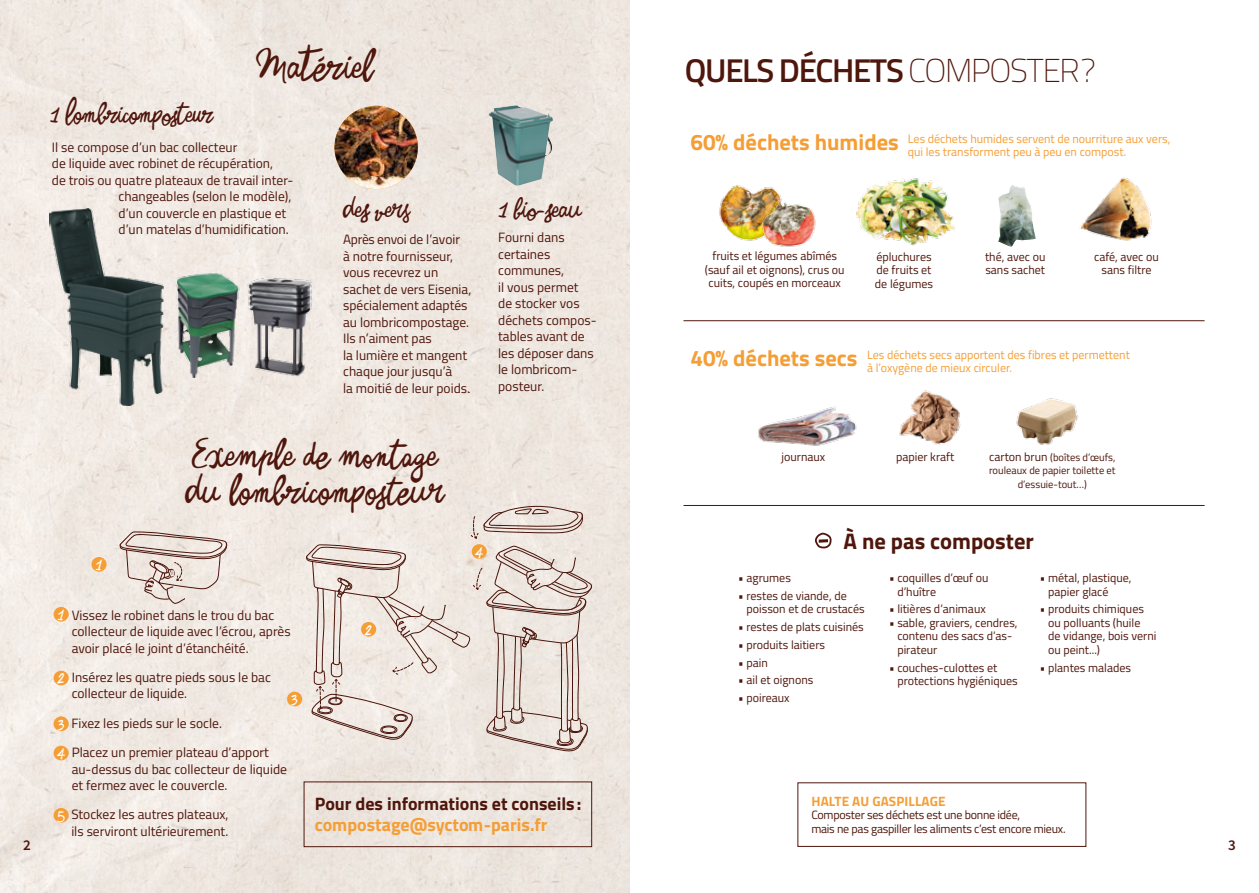
<style>
.page{position:relative;width:1259px;height:893px;background:#fff}
.page>*{position:absolute;margin:0;border:0;box-sizing:border-box;transform-origin:0 0}
.t1{font:600 33px "Titillium Web";letter-spacing:-.04em;color:#4f160c}
.t2{font:32.55px "Zerocalcare Script";color:#4f160c}
.t3{font:30.6px/36px "Zerocalcare Script";color:#4f160c}
.t4{font:22.5px "Zerocalcare Script";letter-spacing:-.02em;color:#4f160c}
.t5{font:700 22.5px "Titillium Web";color:#f59e36}
.t6{font:700 22.5px "Titillium Web";color:#4f160c}
.t7{font:700 18px "Titillium Web";color:#4f160c}
.t8{font:700 18px "Titillium Web";color:#f59e36}
.t9{font:600 15px "Source Sans Pro";color:#4f160c}
.t10{font:13.5px/16.5px "Titillium Web";color:#4f160c}
.t11{font:700 13.5px "Titillium Web";letter-spacing:.01em;color:#f59e36}
.t12{font:12px/13.5px "Titillium Web";color:#4f160c}
.t13{font:12px/13.5px "Titillium Web";color:#f59e36}
.t14{font:12px/13.5px "Titillium Web";letter-spacing:-.02em;color:#4f160c}
.t15{font:10.5px/13.5px "Titillium Web";color:#4f160c;text-align:center}
.s1{font-family:"Cheddar Jack";font-size:49.5px}
.s2{font-size:19.5px}
.s3{font-family:"Cheddar Jack";font-size:46.5px}
.s4{font-size:31.5px}
.s5{font-size:28.5px}
.s6{font-weight:100}
.s7{font-size:12px}
</style>
<div class="page">
<img style="left:0;top:0;width:629px;height:893px">
<img style="left:240px;top:273px;width:80px;height:107px">
<img style="left:167px;top:272px;width:80px;height:105px">
<img style="left:50px;top:208px;width:114px;height:197px">
<div style="left:54px;top:607px;width:15px;height:15px;background:#f59e36;border-radius:50%"></div>
<div style="left:54px;top:671px;width:15px;height:14px;background:#f59e36;border-radius:50%"></div>
<div style="left:54px;top:716px;width:15px;height:15px;background:#f59e36;border-radius:50%"></div>
<div style="left:54px;top:746px;width:15px;height:14px;background:#f59e36;border-radius:50%"></div>
<div style="left:54px;top:808px;width:15px;height:15px;background:#f59e36;border-radius:50%"></div>
<img style="left:719px;top:185px;width:59px;height:56px">
<img style="left:758px;top:194px;width:58px;height:53px">
<img style="left:856px;top:178px;width:99px;height:68px">
<img style="left:998px;top:185px;width:38px;height:62px">
<img style="left:1080px;top:177px;width:72px;height:64px">
<svg style="left:815px;top:532px;width:17px;height:17px"></svg>
<div style="left:304px;top:781px;width:288px;height:66px;border:1px solid #4f160c"></div>
<img style="left:1016px;top:398px;width:63px;height:47px">
<img style="left:899px;top:390px;width:62px;height:55px">
<img style="left:758px;top:406px;width:99px;height:40px">
<hr style="left:683px;top:320px;width:521px;height:1px;background:#4f160c">
<hr style="left:683px;top:505px;width:521px;height:1px;background:#4f160c">
<img style="left:334px;top:106px;width:84px;height:83px;border-radius:42px">
<svg style="left:119px;top:531px;width:109px;height:75px;background:#dccfc8"></svg>
<svg style="left:91px;top:557px;width:16px;height:15px"></svg>
<div style="left:287px;top:692px;width:15px;height:14px;background:#f59e36;border-radius:50%"></div>
<img style="left:488px;top:105px;width:65px;height:81px">
<div style="left:797px;top:782px;width:289px;height:65px;border:1px solid #4f160c"></div>
<svg style="left:95px;top:559px;width:7px;height:11px"></svg>
<svg style="left:305px;top:504px;width:287px;height:249px;background:#e3d7d0"></svg>
<h2 class="t2" style="left:256px;top:48px;width:121px"><span class="s1">M</span>atériel</h2>
<h3 class="t4" style="left:50px;top:101px;width:166px">1 lombricompo<span class="s2">s</span>teur</h3>
<p class="t10" style="left:52px;top:138px;width:187px">Il se compose d’un bac collecteur</p>
<p class="t10" style="left:52px;top:154px;width:223px">de liquide avec robinet de récupération,</p>
<p class="t10" style="left:52px;top:171px;width:243px">de trois ou quatre plateaux de travail inter-</p>
<p class="t10" style="left:119px;top:187px;width:174px">changeables (selon le modèle),</p>
<p class="t10" style="left:119px;top:204px;width:169px">d’un couvercle en plastique et</p>
<p class="t10" style="left:119px;top:220px;width:172px">d’un matelas d’humidification.</p>
<h3 class="t4" style="left:343px;top:196px;width:68px">des vers</h3>
<p class="t10" style="left:343px;top:230px;width:130px">Après envoi de l’avoir<br>à notre fournisseur, vous recevrez un sachet de vers Eisenia, spécialement adaptés au lombricompostage.<br>Ils n’aiment pas<br>la lumière et mangent chaque jour jusqu’à<br>la moitié de leur poids.</p>
<h3 class="t3" style="left:185px;top:438px;width:259px"><span class="s3">E</span>xemple de montage du <span class="s4">l</span>ombricompos<span class="s5">t</span>eur</h3>
<h3 class="t4" style="left:498px;top:196px;width:85px">1 bio-seau</h3>
<p class="t10" style="left:498px;top:229px;width:100px">Fourni dans certaines communes,<br>il vous permet<br>de stocker vos déchets compos&shy;tables avant de les déposer dans le lombricom&shy;posteur.</p>
<p class="t10" style="left:72px;top:606px;width:220px">Vissez le robinet dans le trou du bac collecteur de liquide avec l’écrou, après avoir placé le joint d’étanchéité.</p>
<p class="t10" style="left:72px;top:668px;width:201px">Insérez les quatre pieds sous le bac collecteur de liquide.</p>
<p class="t10" style="left:71px;top:714px;width:152px">Fixez les pieds sur le socle.</p>
<p class="t10" style="left:72px;top:743px;width:217px">Placez un premier plateau d’apport au-dessus du bac collecteur de liquide et fermez avec le couvercle.</p>
<p class="t10" style="left:71px;top:806px;width:159px">Stockez les autres plateaux, ils serviront ultérieurement.</p>
<h3 class="t7" style="left:315px;top:790px;width:268px">Pour des informations et conseils :</h3>
<h3 class="t8" style="left:315px;top:811px;width:234px">compostage@syctom-paris.fr</h3>
<h1 class="t1" style="left:685px;top:46px;width:412px">QUELS DÉCHETS <span class="s6">COMPOSTER?</span></h1>
<h3 class="t5" style="left:690px;top:125px;width:210px">60% déchets humides</h3>
<p class="t13" style="left:908px;top:131px;width:264px">Les déchets humides servent de nourriture aux vers, qui les transforment peu à peu en compost.</p>
<p class="t12" style="left:705px;top:248px;width:141px;text-align:center">fruits et légumes abîmés (sauf ail et oignons), crus ou cuits, coupés en morceaux</p>
<p class="t12" style="left:875px;top:249px;width:60px">épluchures de fruits et de légumes</p>
<p class="t12" style="left:985px;top:249px;width:62px">thé, avec ou sans sachet</p>
<p class="t12" style="left:1094px;top:249px;width:66px;text-align:center">café, avec ou sans filtre</p>
<h3 class="t5" style="left:690px;top:341px;width:169px">40% déchets secs</h3>
<p class="t13" style="left:867px;top:347px;width:264px">Les déchets secs apportent des fibres et permettent à l’oxygène de mieux circuler.</p>
<p class="t12" style="left:781px;top:449px;width:45px">journaux</p>
<p class="t12" style="left:896px;top:449px;width:60px">papier kraft</p>
<p class="t15" style="left:989px;top:450px;width:128px"><span class="s7">carton brun</span> (boîtes d’œufs, rouleaux de papier toilette et d’essuie-tout…)</p>
<h3 class="t6" style="left:843px;top:524px;width:192px">À ne pas composter</h3>
<p class="t12" style="left:738px;top:571px;width:54px">• agrumes</p>
<p class="t12" style="left:746px;top:588px;width:120px;text-indent:-8px">• restes de viande, de poisson et de crustacés</p>
<p class="t12" style="left:738px;top:620px;width:127px">• restes de plats cuisinés</p>
<p class="t12" style="left:738px;top:637px;width:88px">• produits laitiers</p>
<p class="t12" style="left:738px;top:655px;width:31px">• pain</p>
<p class="t12" style="left:738px;top:673px;width:77px">• ail et oignons</p>
<p class="t12" style="left:738px;top:691px;width:53px">• poireaux</p>
<p class="t12" style="left:897px;top:571px;width:93px;text-indent:-8px">• coquilles d’œuf ou d’huître</p>
<p class="t12" style="left:889px;top:602px;width:98px">• litières d’animaux</p>
<p class="t12" style="left:897px;top:615px;width:122px;text-indent:-8px">• sable, graviers, cendres, contenu des sacs d’as&shy;pirateur</p>
<p class="t12" style="left:897px;top:660px;width:122px;text-indent:-8px">• couches-culottes et protections hygiéniques</p>
<p class="t12" style="left:1048px;top:571px;width:85px;text-indent:-8px">• métal, plastique, papier glacé</p>
<p class="t12" style="left:1048px;top:602px;width:110px;text-indent:-8px">• produits chimiques ou polluants (huile<br>de vidange, bois verni ou peint...)</p>
<p class="t12" style="left:1040px;top:660px;width:93px">• plantes malades</p>
<p class="t11" style="left:811px;top:790px;width:136px">HALTE AU GASPILLAGE</p>
<p class="t14" style="left:811px;top:807px;width:256px">Composter ses déchets est une bonne idée,<br>mais ne pas gaspiller les aliments c’est encore mieux.</p>
<p class="t9" style="left:23px;top:836px;width:9px">2</p>
<p class="t9" style="left:1228px;top:836px;width:9px">3</p>
</div>
